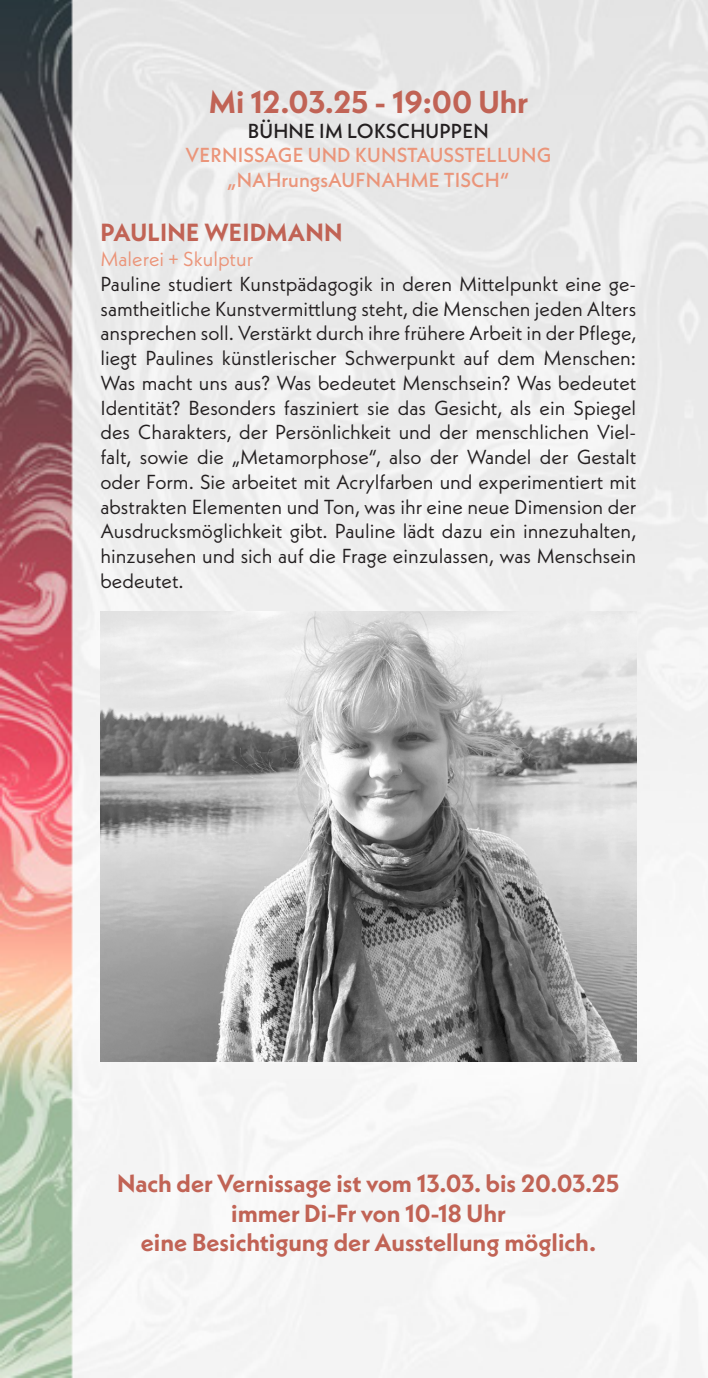
<style>
.page{position:relative;width:708px;height:1378px;background:#fff}
.page>*{position:absolute;margin:0;border:0;box-sizing:border-box;transform-origin:0 0}
.t1{font:700 31.5px "Neue Kabel";color:#c16355}
.t2{font:700 24.75px/29.2px "Neue Kabel";color:#c16355;text-align:center}
.t3{font:20.25px/24.8px "Neue Kabel";color:#231f20;text-align:justify}
.t4{font:500 20.25px/24.8px "Neue Kabel";letter-spacing:.01em;color:#eb957a;text-align:center}
.t5{font:500 20.25px "Neue Kabel";letter-spacing:.01em;color:#231f20}
.t6{font:20.25px "Neue Kabel";color:#eb957a}
</style>
<div class="page">
<img style="left:0;top:0;width:708px;height:1377px">
<img style="left:100px;top:612px;width:536px;height:449px">
<h1 class="t1" style="left:209px;top:82px;width:321px">Mi 12.03.25 - 19:00 Uhr</h1>
<p class="t5" style="left:248px;top:118px;width:243px">BÜHNE IM LOKSCHUPPEN</p>
<p class="t4" style="left:185px;top:143px;width:367px">VERNISSAGE UND KUNSTAUSSTELLUNG „NAHrungsAUFNAHME TISCH“</p>
<p class="t2" style="left:101px;top:218px;width:244px">PAULINE WEIDMANN</p>
<p class="t6" style="left:100px;top:246px;width:154px">Malerei + Skulptur</p>
<p class="t3" style="left:100px;top:271px;width:537px">Pauline studiert Kunstpädagogik in deren Mittelpunkt eine ge&shy;samtheitliche Kunstvermittlung steht, die Menschen jeden Alters ansprechen soll. Verstärkt durch ihre frühere Arbeit in der Pflege, liegt Paulines künstlerischer Schwerpunkt auf dem Menschen:<br>Was macht uns aus? Was bedeutet Menschsein? Was bedeutet Identität? Besonders fasziniert sie das Gesicht, als ein Spiegel des Charakters, der Persönlichkeit und der menschlichen Viel&shy;falt, sowie die „Metamorphose“, also der Wandel der Gestalt oder Form. Sie arbeitet mit Acrylfarben und experimentiert mit abstrakten Elementen und Ton, was ihr eine neue Dimension der Ausdrucksmöglichkeit gibt. Pauline lädt dazu ein innezuhalten, hinzusehen und sich auf die Frage einzulassen, was Menschsein bedeutet.</p>
<p class="t2" style="left:117px;top:1169px;width:504px">Nach der Vernissage ist vom 13.03. bis 20.03.25 immer Di-Fr von 10-18 Uhr<br>eine Besichtigung der Ausstellung möglich.</p>
</div>
